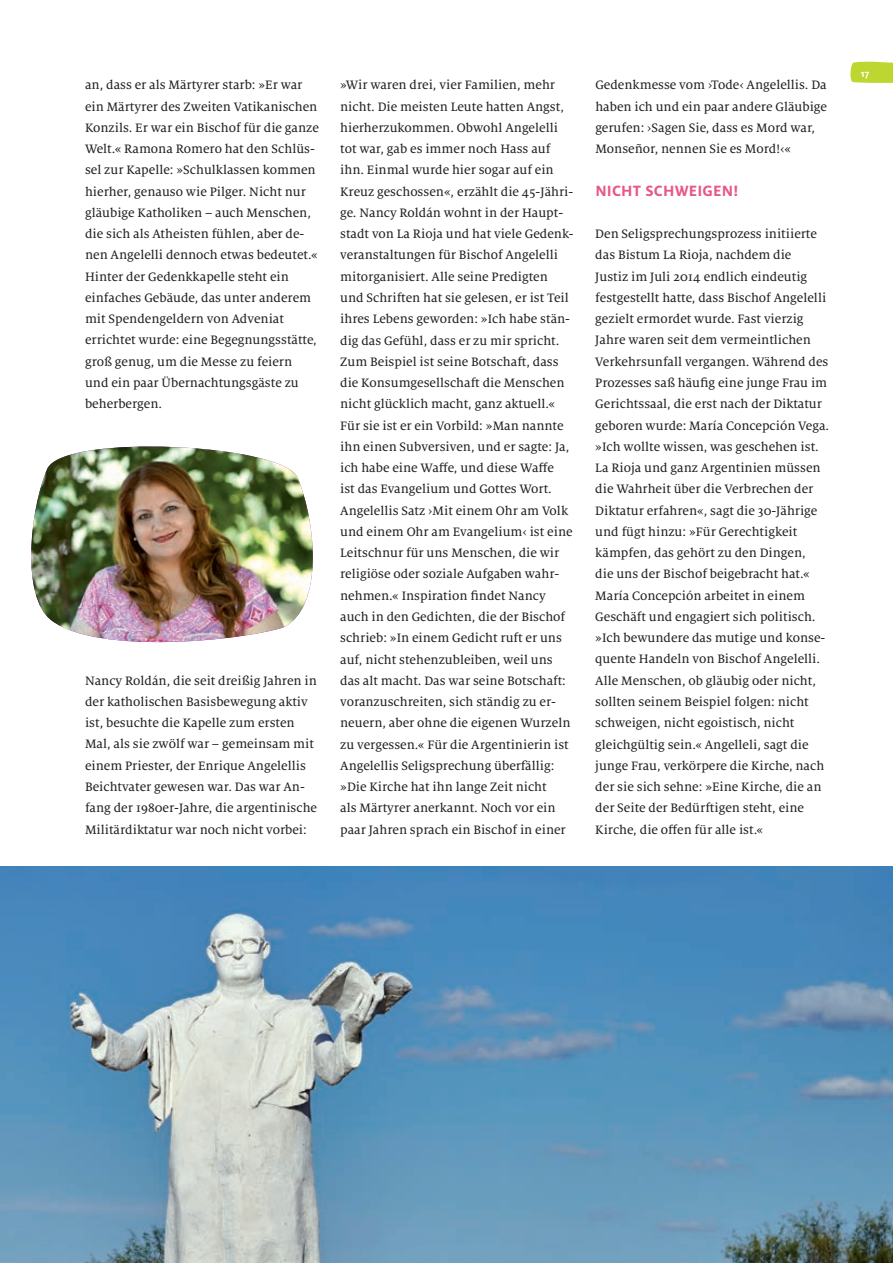
<style>
.page{position:relative;width:893px;height:1263px;background:#fff}
.page>*{position:absolute;margin:0;border:0;box-sizing:border-box;transform-origin:0 0}
.t1{font:700 16.5px "Milo OT";letter-spacing:.01em;color:#e65888}
.t2{font:13.5px/21.3px "Milo Serif OT Text";color:#231f20}
.t3{font:700 10.5px "Milo OT";color:#fff}
</style>
<div class="page">
<img style="left:31px;top:446px;width:282px;height:197px">
<img style="left:0;top:866px;width:893px;height:397px">
<svg style="left:850px;top:61px;width:43px;height:22px"></svg>
<p class="t2" style="left:85px;top:75px;width:235px">an, dass er als Märtyrer starb: »Er war ein Märtyrer des Zweiten Vatikanischen Konzils. Er war ein Bischof für die ganze Welt.« Ramona Romero hat den Schlüs&shy;sel zur Kapelle: »Schulklassen kommen hierher, genauso wie Pilger. Nicht nur gläubige Katholiken – auch Menschen, die sich als Atheisten fühlen, aber de&shy;nen Angelelli dennoch etwas bedeutet.« Hinter der Gedenkkapelle steht ein einfaches Gebäude, das unter anderem mit Spendengeldern von Adveniat errichtet wurde: eine Begegnungsstätte, groß genug, um die Messe zu feiern und ein paar Übernachtungsgäste zu beherbergen.</p>
<p class="t2" style="left:85px;top:670px;width:234px">Nancy Roldán, die seit dreißig Jahren in der katholischen Basisbewegung aktiv ist, besuchte die Kapelle zum ersten Mal, als sie zwölf war – gemeinsam mit einem Priester, der Enrique Angelellis Beichtvater gewesen war. Das war An&shy;fang der 1980er-Jahre, die argentinische Militärdiktatur war noch nicht vorbei:</p>
<p class="t2" style="left:340px;top:75px;width:235px">»Wir waren drei, vier Familien, mehr nicht. Die meisten Leute hatten Angst, hierherzukommen. Obwohl Angelelli tot war, gab es immer noch Hass auf ihn. Einmal wurde hier sogar auf ein Kreuz geschossen«, erzählt die 45-Jähri&shy;ge. Nancy Roldán wohnt in der Haupt&shy;stadt von La Rioja und hat viele Gedenk&shy;veranstaltungen für Bischof Angelelli mitorganisiert. Alle seine Predigten und Schriften hat sie gelesen, er ist Teil ihres Lebens geworden: »Ich habe stän&shy;dig das Gefühl, dass er zu mir spricht.<br>Zum Beispiel ist seine Botschaft, dass die Konsumgesellschaft die Menschen nicht glücklich macht, ganz aktuell.« Für sie ist er ein Vorbild: »Man nannte ihn einen Subversiven, und er sagte: Ja, ich habe eine Waffe, und diese Waffe<br>ist das Evangelium und Gottes Wort.<br>Angelellis Satz ›Mit einem Ohr am Volk und einem Ohr am Evangelium‹ ist eine Leitschnur für uns Menschen, die wir religiöse oder soziale Aufgaben wahr&shy;nehmen.« Inspiration findet Nancy auch in den Gedichten, die der Bischof schrieb: »In einem Gedicht ruft er uns auf, nicht stehenzubleiben, weil uns das alt macht. Das war seine Botschaft: voranzuschreiten, sich ständig zu er&shy;neuern, aber ohne die eigenen Wurzeln zu vergessen.« Für die Argentinierin ist Angelellis Seligsprechung überfällig: »Die Kirche hat ihn lange Zeit nicht<br>als Märtyrer anerkannt. Noch vor ein paar Jahren sprach ein Bischof in einer</p>
<p class="t2" style="left:595px;top:75px;width:233px">Gedenkmesse vom ›Tode‹ Angelellis. Da haben ich und ein paar andere Gläubige gerufen: ›Sagen Sie, dass es Mord war, Monseñor, nennen Sie es Mord!‹«</p>
<p class="t1" style="left:595px;top:181px;width:144px">NICHT SCHWEIGEN!</p>
<p class="t2" style="left:595px;top:224px;width:235px">Den Seligsprechungsprozess initiierte das Bistum La Rioja, nachdem die<br>Justiz im Juli 2014 endlich eindeutig festgestellt hatte, dass Bischof Angelelli gezielt ermordet wurde. Fast vierzig Jahre waren seit dem vermeintlichen Verkehrsunfall vergangen. Während des Prozesses saß häufig eine junge Frau im Gerichtssaal, die erst nach der Diktatur geboren wurde: María Concepción Vega. »Ich wollte wissen, was geschehen ist.<br>La Rioja und ganz Argentinien müssen die Wahrheit über die Verbrechen der Diktatur erfahren«, sagt die 30-Jährige und fügt hinzu: »Für Gerechtigkeit kämpfen, das gehört zu den Dingen,<br>die uns der Bischof beigebracht hat.« María Concepción arbeitet in einem Geschäft und engagiert sich politisch. »Ich bewundere das mutige und konse&shy;quente Handeln von Bischof Angelelli.<br>Alle Menschen, ob gläubig oder nicht, sollten seinem Beispiel folgen: nicht schweigen, nicht egoistisch, nicht gleichgültig sein.« Angelleli, sagt die junge Frau, verkörpere die Kirche, nach der sie sich sehne: »Eine Kirche, die an der Seite der Bedürftigen steht, eine Kirche, die offen für alle ist.«</p>
<p class="t3" style="left:861px;top:67px;width:10px">17</p>
</div>
